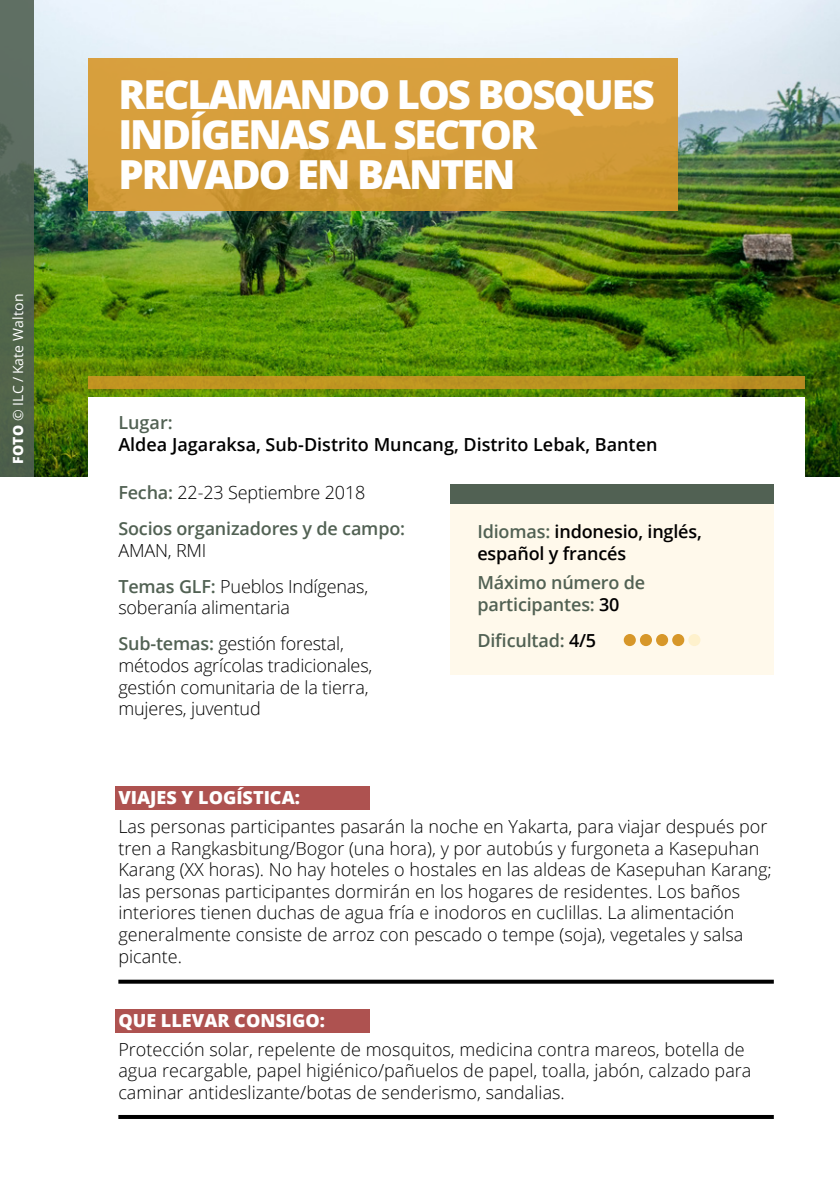
<style>
.page{position:relative;width:840px;height:1191px;background:#fff}
.page>*{position:absolute;margin:0;border:0;box-sizing:border-box;transform-origin:0 0}
.t1{font:800 40px/40px "Open Sans";letter-spacing:-.05em;color:#fff}
.t2{font:300 18px/21.6px "Open Sans";color:#000}
.t3{font:600 18px/36px "Open Sans";letter-spacing:-.01em;color:#516153}
.t4{font:600 18px/21.6px "Open Sans";color:#000}
.t5{font:800 18px "Open Sans";color:#fff}
.t6{font:14px "Open Sans";letter-spacing:.01em;color:#fff}
.s1{font-weight:800}
.s2{font-weight:300;color:#000}
.s3{font-weight:600;color:#516153}
.s4{color:#516153}
.s5{color:#000}
</style>
<div class="page">
<img style="left:33px;top:0;width:806px;height:476px">
<div style="left:0;top:0;width:33px;height:476px;background:linear-gradient(to bottom,#5e6e65,#4b5f43)"></div>
<div style="left:88px;top:58px;width:589px;height:153px;background:linear-gradient(to bottom,#dca242,#cc9631)"></div>
<div style="left:88px;top:397px;width:715px;height:343px;background:#fff"></div>
<div style="left:115px;top:786px;width:254px;height:24px;background:#ae5250"></div>
<div style="left:88px;top:377px;width:715px;height:12px;background:#bd9421"></div>
<svg style="left:118px;top:979px;width:655px;height:4px;background:#2c2c2c"></svg>
<div style="left:115px;top:1009px;width:254px;height:24px;background:#ae5250"></div>
<hr style="left:118px;top:1115px;width:655px;height:4px;background:#000">
<div style="left:450px;top:494px;width:323px;height:180px;background:#fff9eb"></div>
<div style="left:450px;top:484px;width:323px;height:20px;background:#516153"></div>
<div style="left:623px;top:634px;width:12px;height:12px;background:#d79729;border-radius:50%"></div>
<div style="left:639px;top:634px;width:12px;height:12px;background:#d79729;border-radius:50%"></div>
<div style="left:655px;top:634px;width:12px;height:12px;background:#d79729;border-radius:50%"></div>
<div style="left:671px;top:634px;width:13px;height:12px;background:#d79729;border-radius:50%"></div>
<div style="left:688px;top:634px;width:12px;height:12px;background:#fef1cc;border-radius:50%"></div>
<p class="t6" style="left:9px;top:464px;width:171px;rotate:-90deg"><span class="s1">FOTO</span> © ILC / Kate Walton</p>
<h1 class="t1" style="left:118px;top:73px;width:537px">RECLAMANDO LOS BOSQUES<br>INDÍGENAS AL SECTOR<br>PRIVADO EN BANTEN</h1>
<p class="t3" style="left:118px;top:404px;width:56px">Lugar:</p>
<p class="t4" style="left:118px;top:433px;width:540px">Aldea Jagaraksa, Sub-Distrito Muncang, Distrito Lebak, Banten</p>
<p class="t3" style="left:118px;top:474px;width:288px">Fecha: <span class="s2">22-23 Septiembre 2018<br></span>Socios organizadores y de campo:</p>
<p class="t2" style="left:118px;top:532px;width:251px;line-height:36px">AMAN, RMI<br><span class="s3">Temas GLF:</span> Pueblos Indígenas,</p>
<p class="t2" style="left:118px;top:589px;width:227px;line-height:36px">soberanía alimentaria<br><span class="s3">Sub-temas:</span> gestión forestal,</p>
<p class="t2" style="left:118px;top:654px;width:255px">métodos agrícolas tradicionales, gestión comunitaria de la tierra, mujeres, juventud</p>
<p class="t4" style="left:477px;top:521px;width:226px"><span class="s4">Idiomas:</span> indonesio, inglés, español y francés</p>
<p class="t3" style="left:477px;top:571px;width:169px;line-height:21.6px">Máximo número de participantes: <span class="s5">30</span></p>
<p class="t3" style="left:477px;top:621px;width:120px">Dificultad: <span class="s5">4/5</span></p>
<p class="t5" style="left:118px;top:784px;width:183px">VIAJES Y LOGÍSTICA:</p>
<p class="t2" style="left:118px;top:815px;width:654px">Las personas participantes pasarán la noche en Yakarta, para viajar después por tren a Rangkasbitung/Bogor (una hora), y por autobús y furgoneta a Kasepuhan Karang (XX horas). No hay hoteles o hostales en las aldeas de Kasepuhan Karang; las personas participantes dormirán en los hogares de residentes. Los baños interiores tienen duchas de agua fría e inodoros en cuclillas. La alimentación generalmente consiste de arroz con pescado o tempe (soja), vegetales y salsa picante.</p>
<p class="t5" style="left:118px;top:1006px;width:208px">QUE LLEVAR CONSIGO:</p>
<p class="t2" style="left:118px;top:1038px;width:634px">Protección solar, repelente de mosquitos, medicina contra mareos, botella de agua recargable, papel higiénico/pañuelos de papel, toalla, jabón, calzado para caminar antideslizante/botas de senderismo, sandalias.</p>
</div>
